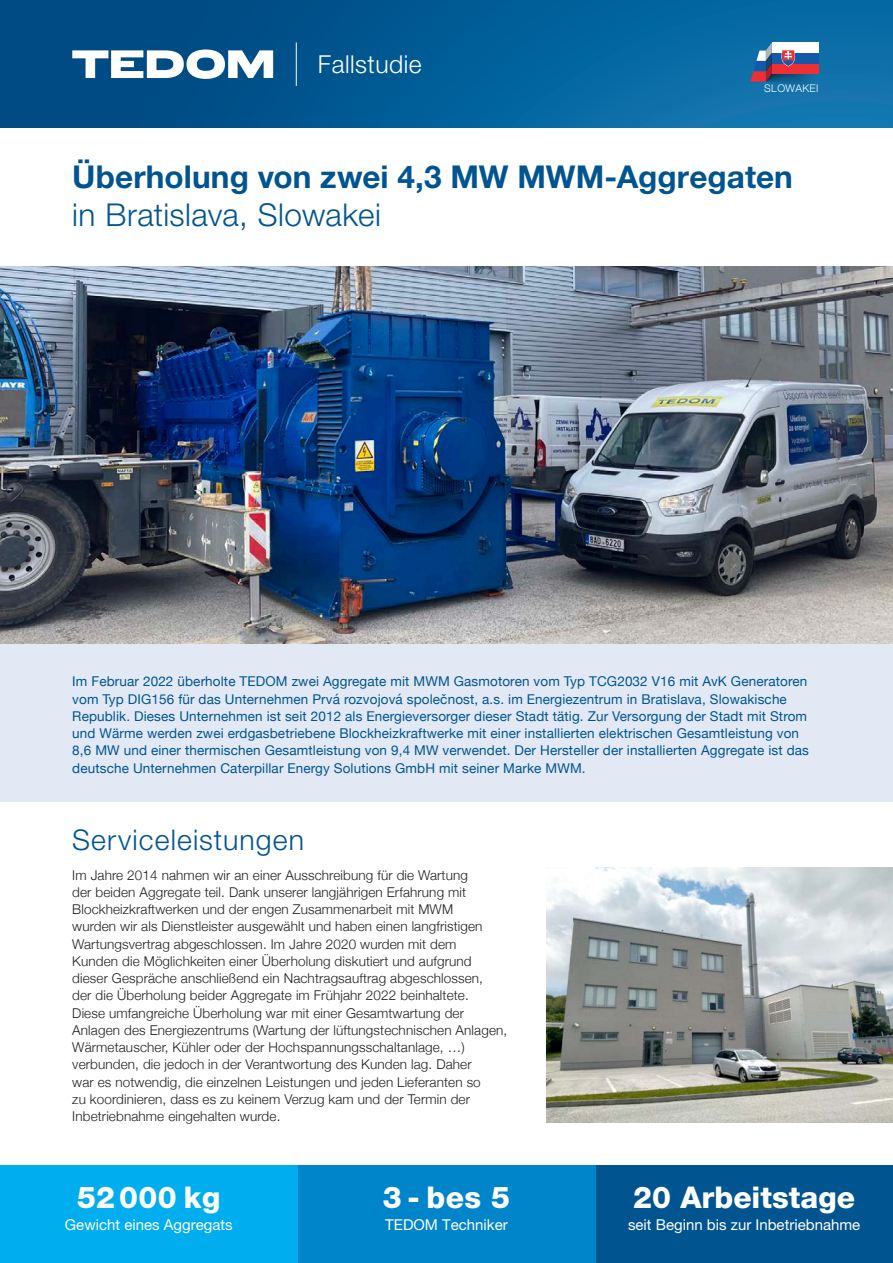
<style>
.page{position:relative;width:893px;height:1263px;background:#fff}
.page>*{position:absolute;margin:0;border:0;box-sizing:border-box;transform-origin:0 0}
.t1{font:700 31.5px "Helvetica Neue LT Pro";color:#005490}
.t2{font:300 31.5px "Helvetica Neue LT Pro";letter-spacing:.015em;color:#005490}
.t3{font:800 30px "Helvetica Neue LT Pro";letter-spacing:.005em;color:#fff}
.t4{font:300 28.5px "Helvetica Neue LT Pro";letter-spacing:.04em;color:#005490}
.t5{font:300 24.75px "Helvetica Neue LT Pro";letter-spacing:.02em;color:#fff}
.t6{font:15px "Helvetica Neue LT Pro";color:#fff}
.t7{font:300 13.5px/17.2px "Helvetica Neue";letter-spacing:.01em;color:#231f20}
.t8{font:13.5px/17.2px "Helvetica Neue";letter-spacing:.01em;color:#005490}
.t9{font:300 10.5px "Helvetica Neue";letter-spacing:.04em;color:#fff}
</style>
<div class="page">
<img style="left:0;top:267px;width:893px;height:377px">
<div style="left:0;top:0;width:893px;height:128px;background:linear-gradient(to right,#00457e,#0d76af)"></div>
<div style="left:0;top:645px;width:893px;height:157px;background:#e2e9f5"></div>
<img style="left:546px;top:867px;width:347px;height:256px">
<div style="left:0;top:1165px;width:298px;height:98px;background:#00aeef"></div>
<div style="left:595px;top:1165px;width:298px;height:98px;background:#005490"></div>
<div style="left:298px;top:1165px;width:297px;height:98px;background:#0084ca"></div>
<svg style="left:750px;top:43px;width:69px;height:47px"></svg>
<hr style="left:296px;top:43px;width:1px;height:43px;background:#fff">
<svg style="left:72px;top:50px;width:201px;height:29px"></svg>
<h3 class="t5" style="left:318px;top:49px;width:105px">Fallstudie</h3>
<p class="t9" style="left:764px;top:80px;width:56px">SLOWAKEI</p>
<h1 class="t1" style="left:72px;top:158px;width:722px">Überholung von zwei 4,3 MW MWM-Aggregaten</h1>
<h1 class="t2" style="left:72px;top:196px;width:310px">in Bratislava, Slowakei</h1>
<p class="t8" style="left:72px;top:674px;width:738px">Im Februar 2022 überholte TEDOM zwei Aggregate mit MWM Gasmotoren vom Typ TCG2032 V16 mit AvK Generatoren vom Typ DIG156 für das Unternehmen Prvá rozvojová společnost, a.s. im Energiezentrum in Bratislava, Slowakische Republik. Dieses Unternehmen ist seit 2012 als Energieversorger dieser Stadt tätig. Zur Versorgung der Stadt mit Strom und Wärme werden zwei erdgasbetriebene Blockheizkraftwerke mit einer installierten elektrischen Gesamtleistung von 8,6 MW und einer thermischen Gesamtleistung von 9,4 MW verwendet. Der Hersteller der installierten Aggregate ist das deutsche Unternehmen Caterpillar Energy Solutions GmbH mit seiner Marke MWM.</p>
<h3 class="t4" style="left:72px;top:822px;width:233px">Serviceleistungen</h3>
<p class="t7" style="left:72px;top:865px;width:437px">Im Jahre 2014 nahmen wir an einer Ausschreibung für die Wartung<br>der beiden Aggregate teil. Dank unserer langjährigen Erfahrung mit Blockheizkraftwerken und der engen Zusammenarbeit mit MWM<br>wurden wir als Dienstleister ausgewählt und haben einen langfristigen Wartungsvertrag abgeschlossen. Im Jahre 2020 wurden mit dem<br>Kunden die Möglichkeiten einer Überholung diskutiert und aufgrund dieser Gespräche anschließend ein Nachtragsauftrag abgeschlossen,<br>der die Überholung beider Aggregate im Frühjahr 2022 beinhaltete.<br>Diese umfangreiche Überholung war mit einer Gesamtwartung der Anlagen des Energiezentrums (Wartung der lüftungstechnischen Anlagen, Wärmetauscher, Kühler oder der Hochspannungsschaltanlage, …) verbunden, die jedoch in der Verantwortung des Kunden lag. Daher<br>war es notwendig, die einzelnen Leistungen und jeden Lieferanten so<br>zu koordinieren, dass es zu keinem Verzug kam und der Termin der Inbetriebnahme eingehalten wurde.</p>
<h2 class="t3" style="left:77px;top:1179px;width:145px">52000 kg</h2>
<p class="t6" style="left:65px;top:1216px;width:169px">Gewicht eines Aggregats</p>
<h2 class="t3" style="left:383px;top:1179px;width:129px">3 - bes 5</h2>
<p class="t6" style="left:385px;top:1216px;width:124px">TEDOM Techniker</p>
<h2 class="t3" style="left:633px;top:1179px;width:223px">20 Arbeitstage</h2>
<p class="t6" style="left:628px;top:1216px;width:234px">seit Beginn bis zur Inbetriebnahme</p>
</div>
